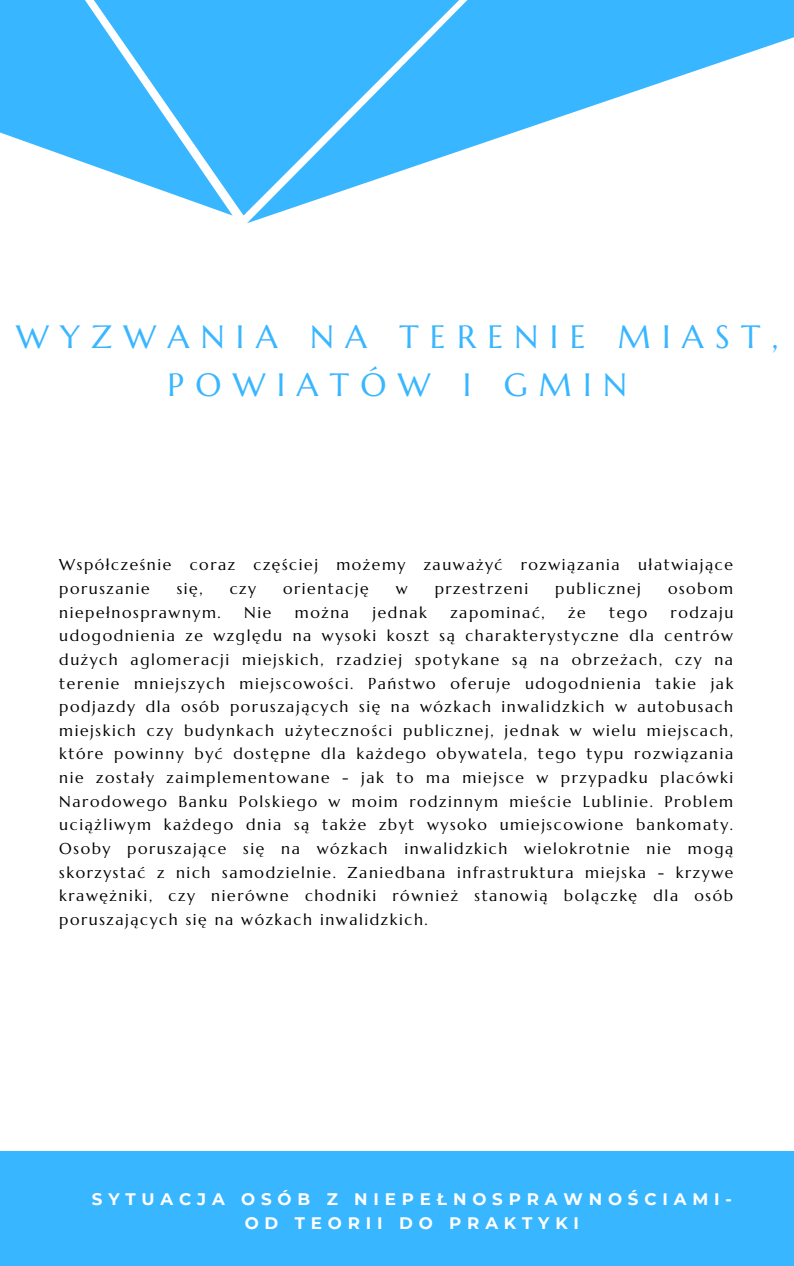
<style>
.page{position:relative;width:794px;height:1266px;background:#fff}
.page>*{position:absolute;margin:0;border:0;box-sizing:border-box;transform-origin:0 0}
.t1{font:32.25px/47.8px "Marcellus";letter-spacing:.35em;color:#38b6ff;text-align:center}
.t2{font:700 16.65px/23.6px "Montserrat";letter-spacing:.35em;color:#fff;text-align:center}
.t3{font:15.75px/23.6px "Marcellus";letter-spacing:.1em;color:#000}
</style>
<div class="page">
<svg style="left:0;top:0;width:244px;height:216px;fill:#38b6ff"></svg>
<svg style="left:244px;top:0;width:549px;height:224px;fill:#38b6ff"></svg>
<div style="left:0;top:1151px;width:793px;height:115px;background:#38b6ff"></div>
<h1 class="t1" style="left:16px;top:312px;width:763px">WYZWANIA NA TERENIE MIAST,<br>POWIATÓW I GMIN</h1>
<p class="t3" style="left:59px;top:553px;width:675px">Współcześnie coraz częściej możemy zauważyć rozwiązania ułatwiające poruszanie</p>
<p class="t3" style="left:177px;top:576px;width:27px">się,</p>
<p class="t3" style="left:229px;top:576px;width:28px">czy</p>
<p class="t3" style="left:283px;top:576px;width:87px">orientację</p>
<p class="t3" style="left:395px;top:576px;width:13px">w</p>
<p class="t3" style="left:434px;top:576px;width:95px">przestrzeni</p>
<p class="t3" style="left:555px;top:576px;width:87px">publicznej</p>
<p class="t3" style="left:667px;top:576px;width:66px">osobom</p>
<p class="t3" style="left:59px;top:600px;width:163px">niepełnosprawnym.</p>
<p class="t3" style="left:244px;top:600px;width:29px">Nie</p>
<p class="t3" style="left:295px;top:600px;width:56px">można</p>
<p class="t3" style="left:372px;top:600px;width:56px">jednak</p>
<p class="t3" style="left:450px;top:600px;width:96px">zapominać,</p>
<p class="t3" style="left:568px;top:600px;width:19px">że</p>
<p class="t3" style="left:608px;top:600px;width:39px">tego</p>
<p class="t3" style="left:59px;top:600px;width:675px;text-align:justify;text-indent:611px">rodzaju udogodnienia ze względu na wysoki koszt są charakterystyczne dla centrów dużych aglomeracji miejskich, rzadziej spotykane są na obrzeżach, czy na terenie mniejszych miejscowości. Państwo oferuje udogodnienia takie jak podjazdy dla osób poruszających się na wózkach inwalidzkich w autobusach miejskich czy budynkach użyteczności publicznej, jednak w wielu miejscach, które powinny być dostępne dla każdego obywatela, tego typu rozwiązania nie zostały zaimplementowane - jak to ma miejsce w przypadku placówki Narodowego Banku Polskiego w moim rodzinnym mieście Lublinie. Problem uciążliwym każdego dnia są także zbyt wysoko umiejscowione bankomaty.<br>Osoby poruszające się na wózkach inwalidzkich wielokrotnie nie mogą skorzystać z nich samodzielnie. Zaniedbana infrastruktura miejska - krzywe krawężniki, czy nierówne chodniki również stanowią bolączkę dla osób poruszających się na wózkach inwalidzkich.</p>
<p class="t2" style="left:92px;top:1187px;width:641px">SYTUACJA OSÓB Z NIEPEŁNOSPRAWNOŚCIAMI-<br>OD TEORII DO PRAKTYKI</p>
</div>
